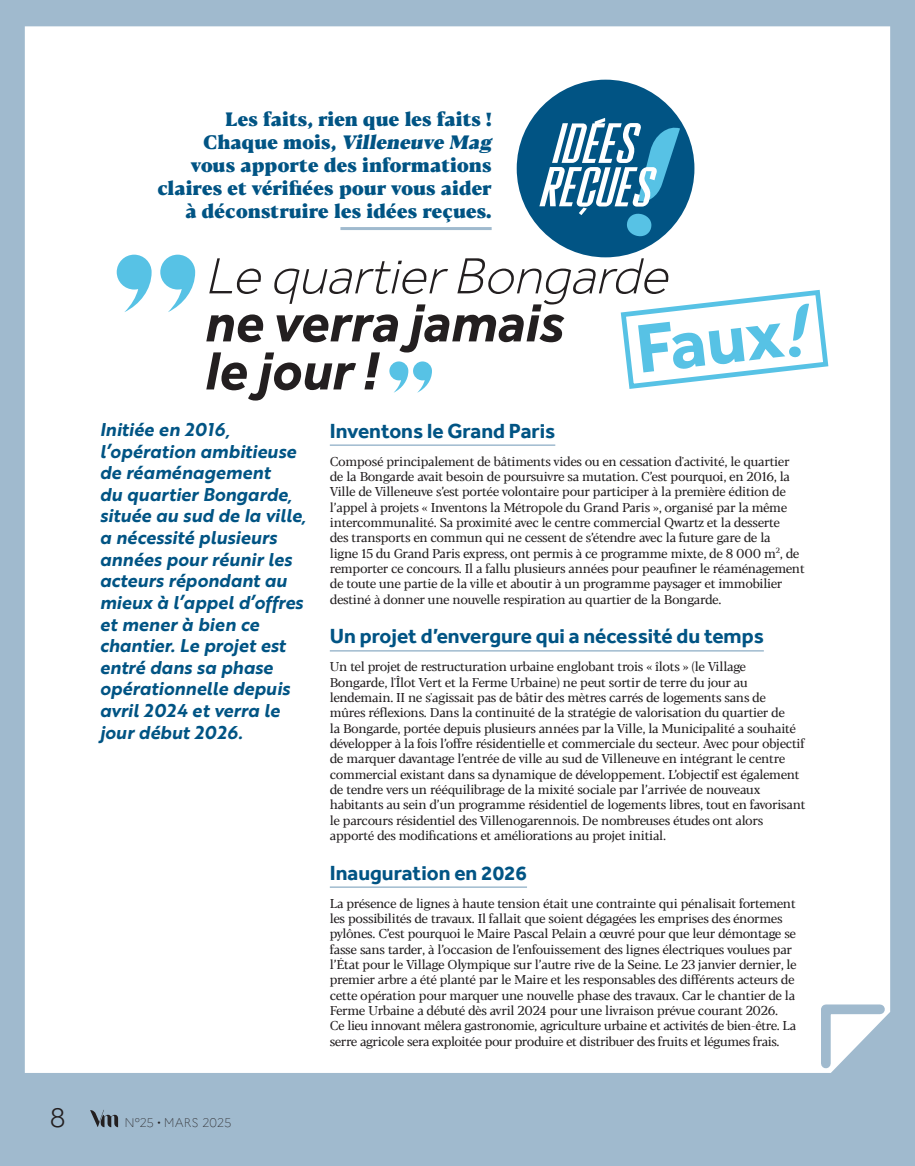
<style>
.page{position:relative;width:915px;height:1166px;background:#fff}
.page>*{position:absolute;margin:0;border:0;box-sizing:border-box;transform-origin:0 0}
.t1{font:italic 700 55.5px/48px "Effra";color:#231f20}
.t2{font:italic 300 52.5px "Effra";color:#231f20}
.t3{font:300 26.4px "Marianne";color:#231f20}
.t4{font:700 21px "Effra";color:#015484}
.t5{font:800 19.2px/23.1px "Blacker Pro Text";color:#015484;text-align:right}
.t6{font:18px/21.6px "Brother 1816 Bold Italic";color:#015484}
.t7{font:12.75px/15.3px "Blacker Pro Text";letter-spacing:-.025em;color:#231f20}
.t8{font:100 12.45px "Marianne";letter-spacing:-.01em;color:#231f20}
.s1{font-style:italic}
</style>
<div class="page">
<div style="left:0;top:0;width:914px;height:1165px;background:#a0bace"></div>
<div style="left:25px;top:26px;width:864px;height:1046px;background:#fff"></div>
<svg style="left:815px;top:999px;width:74px;height:73px"></svg>
<svg style="left:90px;top:1110px;width:28px;height:16px"></svg>
<div style="left:516px;top:80px;width:178px;height:177px;background:#015484;border-radius:50%"></div>
<hr style="left:340px;top:227px;width:151px;height:3px;background:#a0bace">
<svg style="left:389px;top:361px;width:43px;height:31px"></svg>
<svg style="left:117px;top:254px;width:34px;height:58px;background:#9fdcf0"></svg>
<svg style="left:160px;top:254px;width:35px;height:58px;background:#a1ddf0"></svg>
<hr style="left:330px;top:444px;width:225px;height:2px;background:#a0bbcf">
<hr style="left:330px;top:650px;width:433px;height:1px;background:#a0bbcf">
<hr style="left:330px;top:886px;width:197px;height:1px;background:#a0bbcf">
<svg style="left:539px;top:118px;width:140px;height:121px"></svg>
<svg style="left:618px;top:287px;width:212px;height:104px;background:#d3eff8"></svg>
<p class="t3" style="left:50px;top:1096px;width:17px">8</p>
<p class="t5" style="left:225px;top:105px;width:268px">Les faits, rien que les faits !</p>
<p class="t5" style="left:157px;top:129px;width:340px">C h a q u e m o i s , <span class="s1">Villeneuve Mag </span>vous apporte des informations claires et vérifiées pour vous aider à déconstruire les idées reçues.</p>
<p class="t2" style="left:205px;top:244px;width:487px">LequartierBongarde</p>
<p class="t1" style="left:205px;top:298px;width:361px">ne verra jamais le jour !</p>
<p class="t4" style="left:330px;top:418px;width:227px">Inventons le Grand Paris</p>
<p class="t7" style="left:330px;top:453px;width:476px">Composé principalement de bâtiments vides ou en cessation d'activité, le quartier de la Bongarde avait besoin de poursuivre sa mutation. C’est pourquoi, en 2016, la Ville de Villeneuve s’est portée volontaire pour participer à la première édition de l’appel à projets « Inventons la Métropole du Grand Paris », organisé par la même intercommunalité. Sa proximité avec le centre commercial Qwartz et la desserte<br>des transports en commun qui ne cessent de s’étendre avec la future gare de la<br>ligne 15 du Grand Paris express, ont permis à ce programme mixte, de 8 000 m<sup>2</sup>, de remporter ce concours. Il a fallu plusieurs années pour peaufiner le réaménagement de toute une partie de la ville et aboutir à un programme paysager et immobilier destiné à donner une nouvelle respiration au quartier de la Bongarde.</p>
<p class="t4" style="left:330px;top:623px;width:435px">Un projet d’envergure qui a nécessité du temps</p>
<p class="t7" style="left:330px;top:658px;width:477px">Un tel projet de restructuration urbaine englobant trois « îlots » (le Village Bongarde, l'Îlot Vert et la Ferme Urbaine) ne peut sortir de terre du jour au lendemain. II ne s'agissait pas de bâtir des mètres carrés de logements sans de<br>mûres réflexions. Dans la continuité de la stratégie de valorisation du quartier de<br>la Bongarde, portée depuis plusieurs années par la Ville, la Municipalité a souhaité développer à la fois l’offre résidentielle et commerciale du secteur. Avec pour objectif de marquer davantage l’entrée de ville au sud de Villeneuve en intégrant le centre commercial existant dans sa dynamique de développement. L’objectif est également de tendre vers un rééquilibrage de la mixité sociale par l’arrivée de nouveaux habitants au sein d’un programme résidentiel de logements libres, tout en favorisant le parcours résidentiel des Villenogarennois. De nombreuses études ont alors apporté des modifications et améliorations au projet initial.</p>
<p class="t4" style="left:330px;top:859px;width:199px">Inauguration en 2026</p>
<p class="t7" style="left:330px;top:895px;width:468px">La présence de lignes à haute tension était une contrainte qui pénalisait fortement les possibilités de travaux. Il fallait que soient dégagées les emprises des énormes pylônes. C’est pourquoi le Maire Pascal Pelain a œuvré pour que leur démontage se fasse sans tarder, à l’occasion de l’enfouissement des lignes électriques voulues par l’État pour le Village Olympique sur l’autre rive de la Seine. Le 23 janvier dernier, le premier arbre a été planté par le Maire et les responsables des différents acteurs de cette opération pour marquer une nouvelle phase des travaux. Car le chantier de la Ferme Urbaine a débuté dès avril 2024 pour une livraison prévue courant 2026.<br>Ce lieu innovant mêlera gastronomie, agriculture urbaine et activités de bien-être. La serre agricole sera exploitée pour produire et distribuer des fruits et légumes frais.</p>
<p class="t6" style="left:100px;top:418px;width:208px">Initiée en 2016, l’opération ambitieuse de réaménagement<br>du quartier Bongarde, située au sud de la ville, a nécessité plusieurs années pour réunir les acteurs répondant au mieux à l’appel d’offres et mener à bien ce chantier. Le projet est entré dans sa phase opérationnelle depuis avril 2024 et verra le jour début 2026.</p>
<p class="t8" style="left:124px;top:1112px;width:108px">N°25 • MARS 2025</p>
</div>
